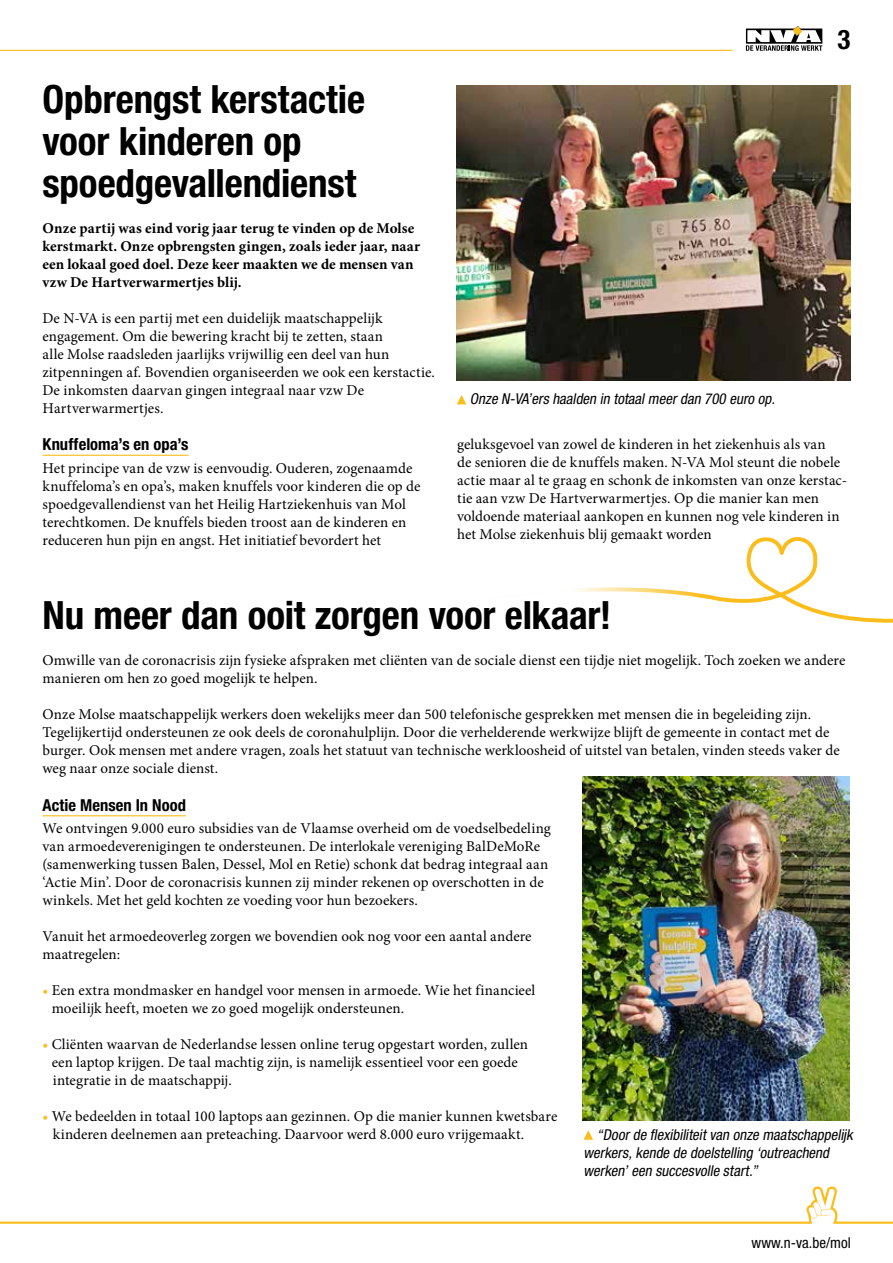
<style>
.page{position:relative;width:893px;height:1263px;background:#fff}
.page>*{position:absolute;margin:0;border:0;box-sizing:border-box;transform-origin:0 0}
.t1{font:700 condensed 39px/42px "Helvetica Neue LT Std";letter-spacing:-.005em;color:#000}
.t2{font:700 condensed 27px "Helvetica Neue LT Std";color:#000}
.t3{font:700 condensed 16.5px "Helvetica Neue LT Std";letter-spacing:.005em;color:#000}
.t4{font:15px/18px "Minion Pro";color:#000}
.t5{font:700 15px/18px "Minion Pro";letter-spacing:.005em;color:#000}
.t6{font:italic condensed 15px/18px "Helvetica Neue LT Std";color:#000}
.t7{font:condensed 15px "Helvetica Neue LT Std";color:#000}
.s1{color:#fbbd1b}
</style>
<div class="page">
<hr style="left:0;top:50px;width:732px;height:1px;background:#fbbd1b">
<hr style="left:43px;top:455px;width:146px;height:1px;background:#fbbd1b">
<svg style="left:457px;top:395px;width:9px;height:9px"></svg>
<img style="left:457px;top:85px;width:393px;height:295px">
<svg style="left:576px;top:537px;width:317px;height:86px"></svg>
<hr style="left:43px;top:815px;width:143px;height:1px;background:#fbbd1b">
<svg style="left:584px;top:1130px;width:9px;height:10px"></svg>
<img style="left:583px;top:777px;width:267px;height:344px">
<svg style="left:0;top:1186px;width:893px;height:38px"></svg>
<svg style="left:746px;top:26px;width:76px;height:25px"></svg>
<h1 class="t1" style="left:43px;top:78px;width:324px">Opbrengst kerstactie voor kinderen op spoedgevallendienst</h1>
<p class="t5" style="left:43px;top:219px;width:379px">Onze partij was eind vorig jaar terug te vinden op de Molse kerstmarkt. Onze opbrengsten gingen, zoals ieder jaar, naar een lokaal goed doel. Deze keer maakten we de mensen van vzw De Hartverwarmertjes blij.</p>
<p class="t4" style="left:43px;top:309px;width:394px">De N-VA is een partij met een duidelijk maatschappelijk engagement. Om die bewering kracht bij te zetten, staan<br>alle Molse raadsleden jaarlijks vrijwillig een deel van hun zitpenningen af. Bovendien organiseerden we ook een kerstactie.<br>De inkomsten daarvan gingen integraal naar vzw De Hartverwarmertjes.</p>
<p class="t3" style="left:43px;top:435px;width:148px">Knuffeloma’s en opa’s</p>
<p class="t4" style="left:43px;top:459px;width:379px">Het principe van de vzw is eenvoudig. Ouderen, zogenaamde knuffeloma’s en opa’s, maken knuffels voor kinderen die op de spoedgevallendienst van het Heilig Hartziekenhuis van Mol terechtkomen. De knuffels bieden troost aan de kinderen en reduceren hun pijn en angst. Het initiatief bevordert het</p>
<h2 class="t2" style="left:837px;top:23px;width:14px">3</h2>
<p class="t6" style="left:470px;top:390px;width:310px">Onze N-VA’ers haalden in totaalmeerdan 700 euro op.</p>
<p class="t4" style="left:457px;top:435px;width:392px">geluksgevoel van zowel de kinderen in het ziekenhuis als van<br>de senioren die de knuffels maken. N-VA Mol steunt die nobele actie maar al te graag en schonk de inkomsten van onze kerstac&shy;tie aan vzw De Hartverwarmertjes. Op die manier kan men voldoende materiaal aankopen en kunnen nog vele kinderen in het Molse ziekenhuis blij gemaakt worden</p>
<h1 class="t1" style="left:43px;top:594px;width:570px">Nu meer dan ooit zorgen voor elkaar!</h1>
<p class="t4" style="left:43px;top:652px;width:804px">Omwille van de coronacrisis zijn fysieke afspraken met cliënten van de sociale dienst een tijdje niet mogelijk. Toch zoeken we andere manieren om hen zo goed mogelijk te helpen.</p>
<p class="t4" style="left:43px;top:706px;width:799px">Onze Molse maatschappelijk werkers doen wekelijks meer dan 500 telefonische gesprekken met mensen die in begeleiding zijn.<br>Tegelijkertijd ondersteunen ze ook deels de coronahulplijn. Door die verhelderende werkwijze blijft de gemeente in contact met de burger. Ook mensen met andere vragen, zoals het statuut van technische werkloosheid of uitstel van betalen, vinden steeds vaker de weg naar onze sociale dienst.</p>
<p class="t3" style="left:43px;top:795px;width:145px">Actie Mensen In Nood</p>
<p class="t4" style="left:43px;top:819px;width:510px">We ontvingen 9.000 euro subsidies van de Vlaamse overheid om de voedselbedeling van armoedeverenigingen te ondersteunen. De interlokale vereniging BalDeMoRe (samenwerking tussen Balen, Dessel, Mol en Retie) schonk dat bedrag integraal aan ‘Actie Min’. Door de coronacrisis kunnen zij minder rekenen op overschotten in de winkels. Met het geld kochten ze voeding voor hun bezoekers.</p>
<p class="t4" style="left:43px;top:927px;width:491px">Vanuit het armoedeoverleg zorgen we bovendien ook nog voor een aantal andere maatregelen:</p>
<p class="t4" style="left:52px;top:981px;width:485px;text-indent:-9px"><span class="s1">•</span> Een extra mondmasker en handgel voor mensen in armoede. Wie het financieel moeilijk heeft, moeten we zo goed mogelijk ondersteunen.</p>
<p class="t4" style="left:52px;top:1035px;width:478px;text-indent:-9px"><span class="s1">•</span> Cliënten waarvan de Nederlandse lessen online terug opgestart worden, zullen een laptop krijgen. De taal machtig zijn, is namelijk essentieel voor een goede integratie in de maatschappij.</p>
<p class="t4" style="left:53px;top:1107px;width:506px;text-indent:-10px"><span class="s1">•</span> We bedeelden in totaal 100 laptops aan gezinnen. Op die manier kunnen kwetsbare kinderen deelnemen aan preteaching. Daarvoor werd 8.000 euro vrijgemaakt.</p>
<p class="t6" style="left:584px;top:1125px;width:274px;text-indent:13px">“Doorde flexibiliteitvan onze maatschappelijk werkers,kende de doelstelling ‘outreachend werken’een succesvolle start.”</p>
<p class="t7" style="left:752px;top:1234px;width:101px">www.n-va.be/mol</p>
</div>
